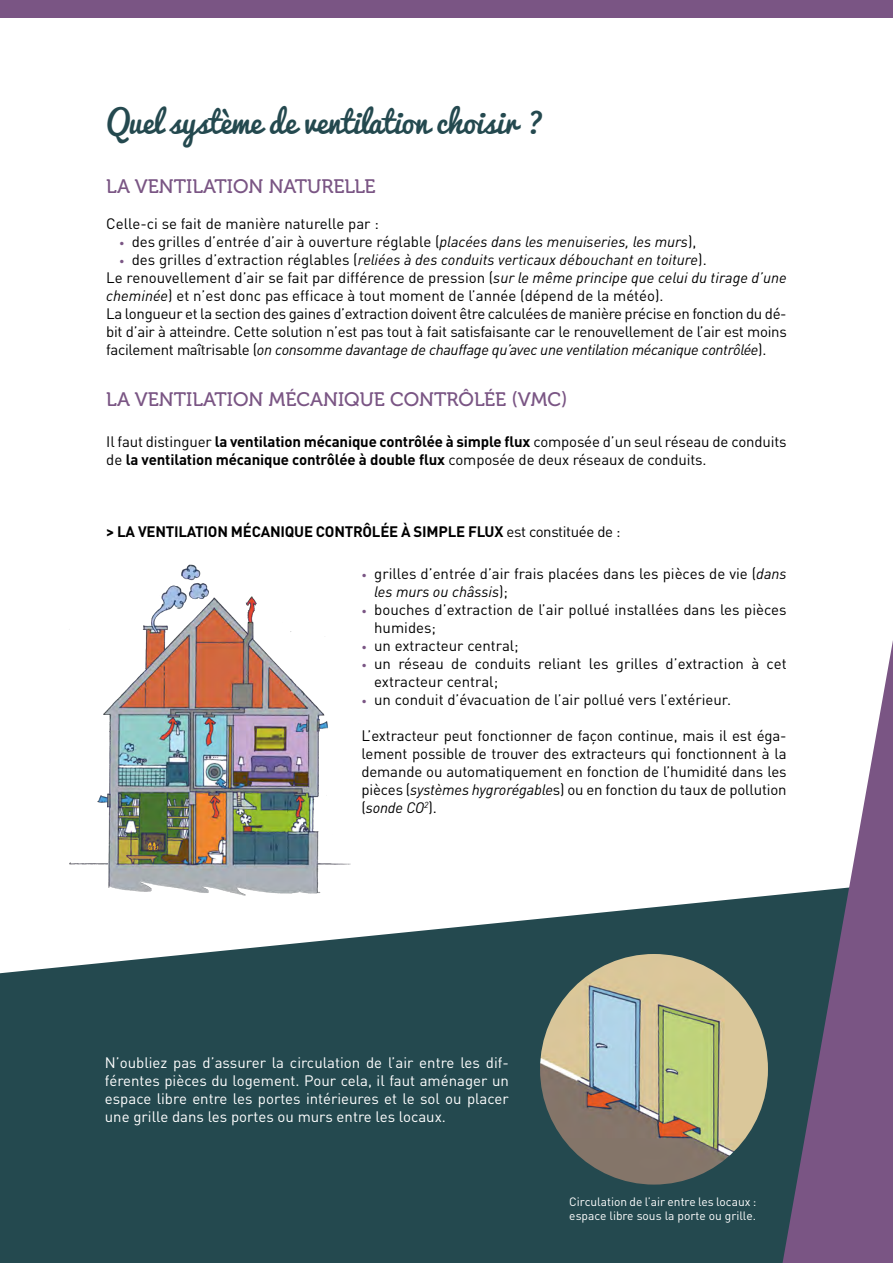
<style>
.page{position:relative;width:893px;height:1263px;background:#fff}
.page>*{position:absolute;margin:0;border:0;box-sizing:border-box;transform-origin:0 0}
.t1{font:30px "Pacifico";color:#24494f}
.t2{font:19.5px "Museo 500";color:#7a5584}
.t3{font:15px/18px "DINOT";color:#000}
.t4{font:700 15px/18px "DINOT";letter-spacing:-.015em;color:#000}
.t5{font:15px/18px "DINOT";color:#fff;text-align:justify}
.t6{font:italic 15px "DINOT";color:#000}
.t7{font:12px/14.4px "DINOT";color:#fff}
.s1{font-size:10.5px;color:#7a5584}
.s2{font-style:italic}
.s3{font-style:normal;font-size:10.5px;color:#7a5584}
.s4{font-style:normal}
.s5{font-weight:400}
</style>
<div class="page">
<svg style="left:0;top:894px;width:782px;height:369px;background:#3b5c62"></svg>
<svg style="left:782px;top:640px;width:111px;height:623px;fill:#7a5584"></svg>
<div style="left:0;top:0;width:893px;height:17px;background:#7a5584"></div>
<img style="left:64px;top:564px;width:286px;height:351px">
<img style="left:540px;top:954px;width:228px;height:230px">
<p class="t1" style="left:106px;top:95px;width:439px">Quel système de ventilation choisir ?</p>
<p class="t2" style="left:106px;top:176px;width:271px">LA VENTILATION NATURELLE</p>
<p class="t3" style="left:106px;top:214px;width:274px">Celle-ci se fait de manière naturelle par :</p>
<p class="t3" style="left:119px;top:232px;width:579px"><span class="s1">•</span> des grilles d’entrée d’air à ouverture réglable (<span class="s2">placées dans les menuiseries, les murs</span>),</p>
<p class="t6" style="left:119px;top:250px;width:589px"><span class="s3">•</span> <span class="s4">des grilles d’extraction réglables (</span>reliées à des conduits verticaux débouchant en toiture<span class="s4">).</span></p>
<p class="t3" style="left:106px;top:268px;width:682px">Le renouvellement d’air se fait par différence de pression (<span class="s2">sur le même principe que celui du tirage d’une cheminée</span>) et n’est donc pas efficace à tout moment de l’année (dépend de la météo).</p>
<p class="t3" style="left:106px;top:304px;width:682px;text-align:justify">La longueur et la section des gaines d’extraction doivent être calculées de manière précise en fonction du dé&shy;bit d’air à atteindre. Cette solution n’est pas tout à fait satisfaisante car le renouvellement de l’air est moins facilement maîtrisable (<span class="s2">on consomme davantage de chauffage qu’avec une ventilation mécanique contrôlée</span>).</p>
<p class="t2" style="left:106px;top:388px;width:463px">LA VENTILATION MÉCANIQUE CONTRÔLÉE (VMC)</p>
<p class="t4" style="left:106px;top:432px;width:682px"><span class="s5">Il faut distinguer</span> la ventilation mécanique contrôlée à simple flux <span class="s5">composée d’un seul réseau de conduits de</span> la ventilation mécanique contrôlée à double flux <span class="s5">composée de deux réseaux de conduits.</span></p>
<p class="t4" style="left:106px;top:522px;width:516px">&gt; LA VENTILATION MÉCANIQUE CONTRÔLÉE À SIMPLE FLUX <span class="s5">est constituée de :</span></p>
<p class="t3" style="left:374px;top:564px;width:414px;text-indent:-13px"><span class="s1">•</span> grilles d’entrée d’air frais placées dans les pièces de vie (<span class="s2">dans les murs ou châssis</span>);</p>
<p class="t3" style="left:374px;top:600px;width:414px;text-indent:-13px"><span class="s1">•</span> bouches d’extraction de l’air pollué installées dans les pièces humides;</p>
<p class="t3" style="left:361px;top:636px;width:159px"><span class="s1">•</span> un extracteur central;</p>
<p class="t3" style="left:374px;top:654px;width:414px;text-indent:-13px"><span class="s1">•</span> un réseau de conduits reliant les grilles d’extraction à cet extracteur central;</p>
<p class="t3" style="left:361px;top:690px;width:371px"><span class="s1">•</span> un conduit d’évacuation de l’air pollué vers l’extérieur.</p>
<p class="t3" style="left:361px;top:726px;width:427px;text-align:justify">L’extracteur peut fonctionner de façon continue, mais il est éga&shy;lement possible de trouver des extracteurs qui fonctionnent à la demande ou automatiquement en fonction de l’humidité dans les pièces (<span class="s2">systèmes hygrorégable</span>s) ou en fonction du taux de pollution (<span class="s2">sonde CO</span><sup>2</sup>).</p>
<p class="t5" style="left:105px;top:1053px;width:405px">N’oubliez pas d’assurer la circulation de l’air entre les dif&shy;férentes pièces du logement. Pour cela, il faut aménager un espace libre entre les portes intérieures et le sol ou placer une grille dans les portes ou murs entre les locaux.</p>
<p class="t7" style="left:569px;top:1194px;width:189px">Circulation de l’air entre les locaux : espace libre sous la porte ou grille.</p>
</div>
